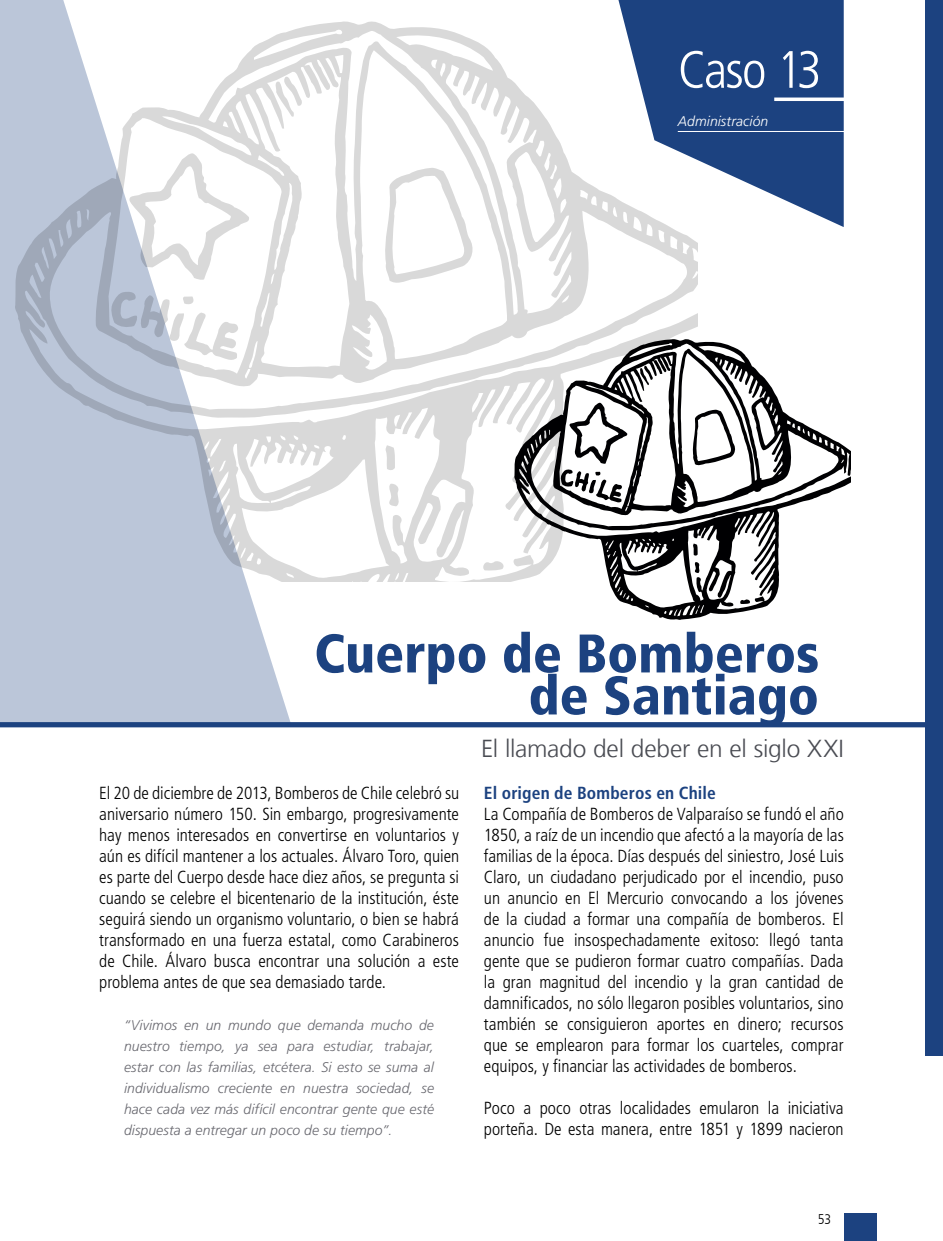
<style>
.page{position:relative;width:943px;height:1241px;background:#fff}
.page>*{position:absolute;margin:0;border:0;box-sizing:border-box;transform-origin:0 0}
.t1{font:900 condensed 54.25px/42px "Frutiger";color:#1c4280;text-align:right}
.t2{font:300 condensed 52.5px "Frutiger";letter-spacing:-.04em;color:#fff}
.t3{font:300 24.5px "Frutiger LT";letter-spacing:-.01em;color:#494b52}
.t4{font:300 condensed 17.5px/21px "Frutiger";color:#000001;text-align:justify}
.t5{font:700 condensed 17.5px "Frutiger";letter-spacing:.005em;color:#1c4280}
.t6{font:italic 300 14px/21px "Frutiger";letter-spacing:.005em;color:#68686f;text-align:justify}
.t7{font:italic 300 14px "Frutiger";letter-spacing:.005em;color:#fff}
.t8{font:300 condensed 14px "Frutiger LT";color:#000001}
</style>
<div class="page">
<div style="left:925px;top:0;width:18px;height:1055px;background:#1c4280"></div>
<div style="left:843px;top:1212px;width:33px;height:28px;background:#1c4280"></div>
<svg style="left:0;top:0;width:291px;height:722px;background:#c4cede"></svg>
<div style="left:0;top:722px;width:943px;height:5px;background:#1c4280"></div>
<svg style="left:618px;top:0;width:225px;height:227px;background:#3d5d92"></svg>
<hr style="left:774px;top:97px;width:138px;height:4px;background:#fff">
<svg style="left:609px;top:341px;width:241px;height:279px"></svg>
<svg style="left:697px;top:409px;width:39px;height:57px"></svg>
<svg style="left:697px;top:543px;width:3px;height:30px"></svg>
<svg style="left:739px;top:598px;width:12px;height:6px"></svg>
<svg style="left:14px;top:20px;width:683px;height:561px"></svg>
<svg style="left:274px;top:75px;width:29px;height:43px"></svg>
<svg style="left:128px;top:153px;width:122px;height:127px"></svg>
<svg style="left:382px;top:168px;width:93px;height:117px"></svg>
<svg style="left:110px;top:291px;width:130px;height:72px"></svg>
<svg style="left:385px;top:445px;width:10px;height:26px"></svg>
<svg style="left:386px;top:483px;width:15px;height:23px"></svg>
<svg style="left:481px;top:559px;width:25px;height:11px"></svg>
<hr style="left:677px;top:131px;width:173px;height:1px;background:#fff">
<h2 class="t2" style="left:677px;top:40px;width:146px">Caso 13</h2>
<p class="t7" style="left:677px;top:113px;width:92px">Administración</p>
<h1 class="t1" style="left:314px;top:632px;width:506px">Cuerpo de Bomberos de Santiago</h1>
<h3 class="t3" style="left:481px;top:734px;width:364px">El llamado del deber en el siglo XXI</h3>
<p class="t4" style="left:99px;top:782px;width:361px">El 20 de diciembre de 2013, Bomberos de Chile celebró su aniversario número 150. Sin embargo, progresivamente hay menos interesados en convertirse en voluntarios y aún es difícil mantener a los actuales. Álvaro Toro, quien es parte del Cuerpo desde hace diez años, se pregunta si cuando se celebre el bicentenario de la institución, éste seguirá siendo un organismo voluntario, o bien se habrá transformado en una fuerza estatal, como Carabineros de Chile. Álvaro busca encontrar una solución a este problema antes de que sea demasiado tarde.</p>
<p class="t6" style="left:124px;top:1014px;width:311px">“Vivimos en un mundo que demanda mucho de nuestro tiempo, ya sea para estudiar, trabajar, estar con las familias, etcétera. Si esto se suma al individualismo creciente en nuestra sociedad, se hace cada vez más difícil encontrar gente que esté dispuesta a entregar un poco de su tiempo”.</p>
<p class="t5" style="left:484px;top:782px;width:233px">El origen de Bomberos en Chile</p>
<p class="t4" style="left:484px;top:803px;width:361px">La Compañía de Bomberos de Valparaíso se fundó el año 1850, a raíz de un incendio que afectó a la mayoría de las familias de la época. Días después del siniestro, José Luis Claro, un ciudadano perjudicado por el incendio, puso un anuncio en El Mercurio convocando a los jóvenes de la ciudad a formar una compañía de bomberos. El anuncio fue insospechadamente exitoso: llegó tanta gente que se pudieron formar cuatro compañías. Dada la gran magnitud del incendio y la gran cantidad de damnificados, no sólo llegaron posibles voluntarios, sino también se consiguieron aportes en dinero; recursos que se emplearon para formar los cuarteles, comprar equipos, y financiar las actividades de bomberos.</p>
<p class="t4" style="left:484px;top:1097px;width:361px">Poco a poco otras localidades emularon la iniciativa porteña. De esta manera, entre 1851 y 1899 nacieron</p>
<p class="t8" style="left:817px;top:1210px;width:15px">53</p>
</div>
